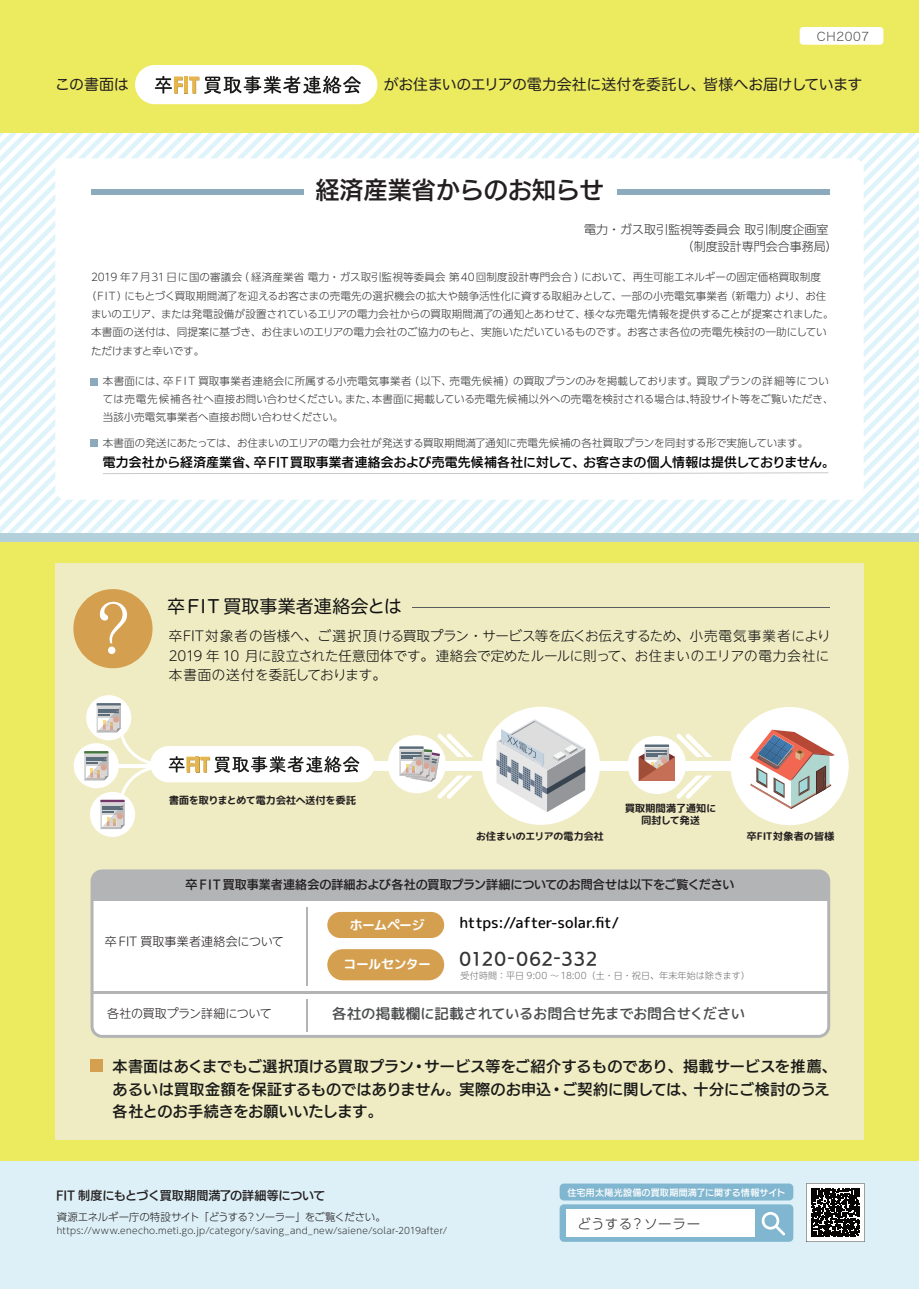
<style>
.page{position:relative;width:919px;height:1289px;background:#fff}
.page>*{position:absolute;margin:0;border:0;box-sizing:border-box;transform-origin:0 0}
.t1{font:52.5px "Wallington Pro";color:#fff}
.t2{font:24px "UD Kakugo Large Pr 6 N DB";color:#231f20}
.t3{font:18px "Hira Maru Pro N W4";letter-spacing:.01em;color:#0f0f0f}
.t4{font:16.5px "UD Kakugo Large Pr 6 N DB";letter-spacing:.03em;color:#343536}
.t5{font:15px/22.5px "UD Kakugo Large Pr 6 N DB";letter-spacing:.01em;color:#191918}
.t6{font:15px "Hira Maru Pro N W4";letter-spacing:-.025em;color:#231f20}
.t7{font:15px "rounded x mplus 2 c medium";letter-spacing:-.05em;color:#4d4e4f}
.t8{font:15px "rounded x mplus 2 c medium";letter-spacing:-.015em;color:#070505}
.t9{font:300 13.5px/19.5px "UD Shin M Go Pr 6 N";letter-spacing:.015em;color:#0f0f0f;text-align:justify}
.t10{font:13.5px "rounded x mplus 2 c bold";letter-spacing:-.075em;color:#fff}
.t11{font:300 13.5px "UD Shin Go Pr 6 N";letter-spacing:.035em;color:#2c2c2d}
.t12{font:12.75px "UD Kakugo Large Pr 6 N DB";letter-spacing:.015em;color:#030303}
.t13{font:12px "UD Kakugo Large Pr 6 N DB";letter-spacing:-.005em;color:#231f20}
.t14{font:300 12px/16.5px "UD Shin Go Pr 6 N";color:#343536}
.t15{font:300 12px "UD Shin M Go Pr 6 N";letter-spacing:-.015em;color:#231f20}
.t16{font:12px "Hiragino Sans W2";letter-spacing:.06em;color:#4a4b4c}
.t17{font:300 10.5px/18px "UD Shin Go Pr 6 N";color:#343536}
.t18{font:10.5px/12px "rounded x mplus 2 c bold";letter-spacing:-.04em;color:#231f20;text-align:center}
.t19{font:300 10.5px "UD Shin Go Pr 6 N";letter-spacing:-.035em;color:#231f20}
.t20{font:300 10.5px "UD Shin Go Pr 6 N";letter-spacing:-.02em;color:#343536}
.t21{font:300 9px "UD Shin Go Pr 6 N";letter-spacing:.035em;color:#303030}
.t22{font:300 9px "UD Shin M Go Pr 6 N";letter-spacing:.02em;color:#717175}
.t23{font:9px "UD Kakugo Large Pr 6 N DB";letter-spacing:.025em;color:#fff}
</style>
<div class="page">
<div style="left:0;top:541px;width:918px;height:625px;background:#ecea5f"></div>
<div style="left:55px;top:562px;width:808px;height:577px;background:#efecc3"></div>
<svg style="left:0;top:132px;width:918px;height:401px"></svg>
<div style="left:55px;top:158px;width:808px;height:341px;background:#fff;border-radius:10px"></div>
<div style="left:91px;top:378px;width:7px;height:7px;background:#8babbc"></div>
<div style="left:91px;top:439px;width:7px;height:7px;background:#8babbc"></div>
<div style="left:0;top:1161px;width:918px;height:127px;background:#ddf0f7"></div>
<div style="left:91px;top:188px;width:213px;height:6px;background:#8babbc"></div>
<div style="left:616px;top:188px;width:213px;height:6px;background:#8babbc"></div>
<svg style="left:103px;top:472px;width:725px;height:2px"></svg>
<div style="left:0;top:0;width:918px;height:132px;background:#ecea5f"></div>
<div style="left:135px;top:65px;width:242px;height:39px;background:#fff;border-radius:20px"></div>
<div style="left:73px;top:589px;width:79px;height:79px;background:#d49f4f;border-radius:50%"></div>
<hr style="left:411px;top:607px;width:418px;height:1px;background:#5a5d5f">
<div style="left:90px;top:869px;width:740px;height:168px;background:#fff"></div>
<div style="left:92px;top:871px;width:736px;height:29px;background:#b2b4b6"></div>
<hr style="left:92px;top:991px;width:736px;height:2px;background:#b2b4b6">
<hr style="left:306px;top:907px;width:1px;height:79px;background:#b2b4b6">
<hr style="left:306px;top:999px;width:1px;height:32px;background:#b2b4b6">
<div style="left:0;top:533px;width:918px;height:8px;background:#b4d0db"></div>
<div style="left:327px;top:949px;width:117px;height:31px;background:#d49f4f;border-radius:16px"></div>
<div style="left:327px;top:911px;width:117px;height:27px;background:#d49f4f;border-radius:13px"></div>
<div style="left:91px;top:1059px;width:12px;height:12px;background:#d49f4f"></div>
<svg style="left:184px;top:77px;width:4px;height:17px"></svg>
<svg style="left:155px;top:76px;width:28px;height:18px"></svg>
<hr style="left:184px;top:76px;width:3px;height:17px;background:#e5b54e">
<svg style="left:189px;top:76px;width:172px;height:18px"></svg>
<svg style="left:806px;top:1183px;width:58px;height:58px;background:#6d6b6b"></svg>
<div style="left:559px;top:1183px;width:234px;height:17px;background:#80b6cf;border-radius:4px"></div>
<div style="left:559px;top:1204px;width:234px;height:37px;background:#80b6cf;border-radius:4px"></div>
<svg style="left:761px;top:1212px;width:24px;height:23px"></svg>
<div style="left:566px;top:1209px;width:189px;height:27px;background:#fff"></div>
<div style="left:86px;top:695px;width:45px;height:45px;background:#fff;border-radius:50%"></div>
<div style="left:74px;top:743px;width:45px;height:45px;background:#fff;border-radius:50%"></div>
<div style="left:90px;top:791px;width:45px;height:46px;background:#fff;border-radius:50%"></div>
<div style="left:358px;top:761px;width:378px;height:9px;background:#fff"></div>
<div style="left:627px;top:735px;width:59px;height:59px;background:#fff;border-radius:50%"></div>
<div style="left:387px;top:735px;width:59px;height:58px;background:#fff;border-radius:50%"></div>
<div style="left:482px;top:706px;width:118px;height:118px;background:#fff;border-radius:50%"></div>
<div style="left:730px;top:707px;width:118px;height:118px;background:#fff;border-radius:50%"></div>
<svg style="left:496px;top:719px;width:89px;height:93px"></svg>
<svg style="left:749px;top:729px;width:85px;height:80px"></svg>
<div style="left:150px;top:746px;width:224px;height:36px;background:#fff;border-radius:18px"></div>
<svg style="left:169px;top:756px;width:190px;height:16px"></svg>
<svg style="left:84px;top:703px;width:75px;height:126px"></svg>
<svg style="left:399px;top:734px;width:74px;height:64px"></svg>
<svg style="left:638px;top:734px;width:74px;height:64px"></svg>
<div style="left:799px;top:27px;width:84px;height:18px;background:#fff;border-radius:3px"></div>
<p class="t16" style="left:816px;top:26px;width:54px">CH2007</p>
<h3 class="t6" style="left:55px;top:71px;width:75px">この書面は</h3>
<h3 class="t6" style="left:384px;top:71px;width:480px">がお住まいのエリアの電力会社に送付を委託し、皆様へお届けしています</h3>
<h2 class="t2" style="left:315px;top:177px;width:289px">経済産業省からのお知らせ</h2>
<p class="t14" style="left:681px;top:221px;width:157px;text-indent:-97px">電力・ガス取引監視等委員会 取引制度企画室（制度設計専門会合事務局）</p>
<p class="t17" style="left:91px;top:268px;width:731px">2019 年7月31 日に国の審議会（経済産業省 電力・ガス取引監視等委員会 第40回制度設計専門会合）において、再生可能エネルギーの固定価格買取制度</p>
<p class="t17" style="left:86px;top:286px;width:742px">（FIT）にもとづく買取期間満了を迎えるお客さまの売電先の選択機会の拡大や競争活性化に資する取組みとして、一部の小売電気事業者（新電力）より、お住</p>
<p class="t17" style="left:91px;top:305px;width:744px">まいのエリア、または発電設備が設置されているエリアの電力会社からの買取期間満了の通知とあわせて、様々な売電先情報を提供することが提案されました。</p>
<p class="t17" style="left:91px;top:323px;width:737px">本書面の送付は、同提案に基づき、お住まいのエリアの電力会社のご協力のもと、実施いただいているものです。お客さま各位の売電先検討の一助にしてい</p>
<p class="t20" style="left:91px;top:342px;width:115px">ただけますと幸いです。</p>
<p class="t17" style="left:103px;top:372px;width:732px">本書面には、卒 FI T 買取事業者連絡会に所属する小売電気事業者（以下、売電先候補）の買取プランのみを掲載しております。買取プランの詳細等については売電先候補各社へ直接お問い合わせください。また、本書面に掲載している売電先候補以外への売電を検討される場合は、特設サイト等をご覧いただき、当該小売電気事業者へ直接お問い合わせください。</p>
<p class="t17" style="left:103px;top:433px;width:706px">本書面の発送にあたっては、お住まいのエリアの電力会社が発送する買取期間満了通知に売電先候補の各社買取プランを同封する形で実施しています。</p>
<p class="t12" style="left:103px;top:455px;width:733px">電力会社から経済産業省、卒FIT買取事業者連絡会および売電先候補各社に対して、お客さまの個人情報は提供しておりません。</p>
<h1 class="t1" style="left:98px;top:605px;width:30px">?</h1>
<h3 class="t3" style="left:167px;top:590px;width:236px">卒FIT 買取事業者連絡会とは</h3>
<p class="t9" style="left:169px;top:625px;width:663px">卒FIT対象者の皆様へ、ご選択頂ける買取プラン・サービス等を広くお伝えするため、小売電気事業者により2019 年 10 月に設立された任意団体です。連絡会で定めたルールに則って、お住まいのエリアの電力会社に本書面の送付を委託しております。</p>
<p class="t18" style="left:169px;top:794px;width:189px">書面を取りまとめて電力会社へ送付を委託</p>
<p class="t18" style="left:475px;top:829px;width:130px">お住まいのエリアの電力会社</p>
<p class="t18" style="left:624px;top:802px;width:93px">買取期間満了通知に同封して発送</p>
<p class="t18" style="left:746px;top:829px;width:90px">卒FIT対象者の皆様</p>
<p class="t13" style="left:185px;top:877px;width:550px">卒 FIT 買取事業者連絡会の詳細および各社の買取プラン詳細についてのお問合せは以下をご覧ください</p>
<p class="t15" style="left:105px;top:931px;width:180px">卒 FIT 買取事業者連絡会について</p>
<p class="t10" style="left:349px;top:915px;width:77px">ホームページ</p>
<p class="t10" style="left:343px;top:954px;width:90px">コールセンター</p>
<h3 class="t8" style="left:459px;top:912px;width:161px">https://after-solar.fit/</h3>
<h3 class="t4" style="left:459px;top:949px;width:139px">0120-062-332</h3>
<p class="t22" style="left:460px;top:967px;width:291px">受付時間：平日 9:00 ～ 18:00（土・日・祝日、年末年始は除きます）</p>
<p class="t15" style="left:107px;top:1003px;width:166px">各社の買取プラン詳細について</p>
<h3 class="t7" style="left:332px;top:1003px;width:415px">各社の掲載欄に記載されているお問合せ先までお問合せください</h3>
<h3 class="t5" style="left:113px;top:1055px;width:725px">本書面はあくまでもご選択頂ける買取プラン・サービス等をご紹介するものであり、掲載サービスを推薦、あるいは買取金額を保証するものではありません。実際のお申込・ご契約に関しては、十分にご検討のうえ各社とのお手続きをお願いいたします。</h3>
<p class="t13" style="left:56px;top:1188px;width:271px">FIT 制度にもとづく買取期間満了の詳細等について</p>
<p class="t19" style="left:57px;top:1207px;width:330px">資源エネルギー庁の特設サイト「どうする？ソーラー」をご覧ください。</p>
<p class="t21" style="left:57px;top:1223px;width:392px">https://www.enecho.meti.go.jp/category/saving_and_new/saiene/solar-2019after/</p>
<p class="t23" style="left:567px;top:1187px;width:219px">住宅用太陽光設備の買取期間満了に関する情報サイト</p>
<p class="t11" style="left:577px;top:1212px;width:125px">どうする？ソーラー</p>
</div>
